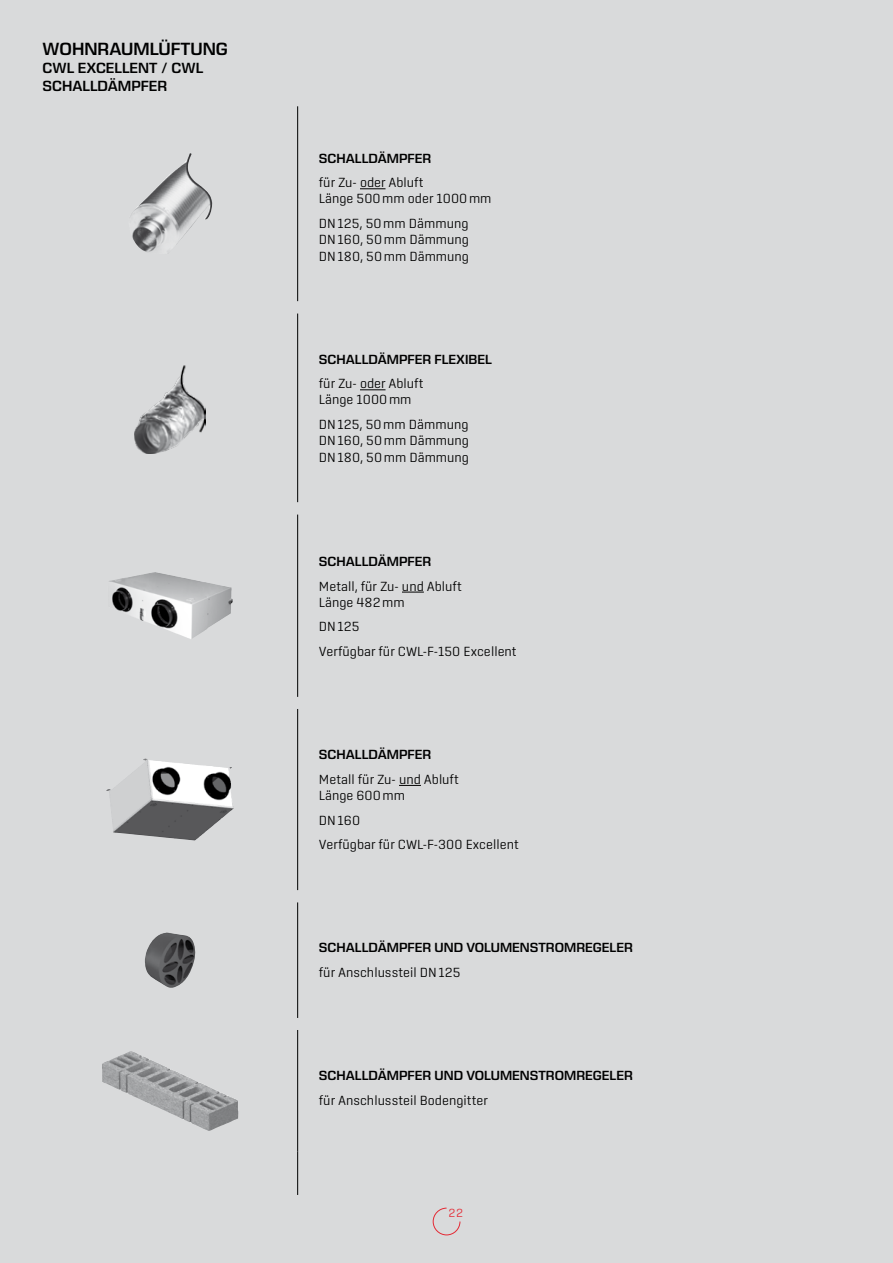
<style>
.page{position:relative;width:893px;height:1263px;background:#d9dadb}
.page>*{position:absolute;margin:0;border:0;box-sizing:border-box;transform-origin:0 0}
.t1{font:600 18px "Eurostile Next LT Pro";color:#000}
.t2{font:600 15px/18px "Eurostile Next LT Pro";color:#000}
.t3{font:300 13.5px/16.2px "Center";color:#000}
.t4{font:600 13.5px "Eurostile Next LT Pro";color:#000}
.t5{font:300 12px "Center";color:#e42934}
</style>
<div class="page">
<svg style="left:432px;top:1207px;width:29px;height:29px"></svg>
<hr style="left:297px;top:106px;width:1px;height:195px;background:#000">
<hr style="left:297px;top:313px;width:1px;height:189px;background:#000">
<hr style="left:297px;top:514px;width:1px;height:183px;background:#000">
<hr style="left:297px;top:709px;width:1px;height:181px;background:#000">
<hr style="left:297px;top:902px;width:1px;height:116px;background:#000">
<hr style="left:297px;top:1030px;width:1px;height:122px;background:#000">
<hr style="left:297px;top:1152px;width:1px;height:43px;background:#000">
<img style="left:132px;top:153px;width:81px;height:99px">
<svg style="left:360px;top:188px;width:25px;height:1px"></svg>
<img style="left:135px;top:365px;width:71px;height:88px">
<svg style="left:360px;top:389px;width:25px;height:1px"></svg>
<img style="left:109px;top:572px;width:84px;height:67px">
<svg style="left:402px;top:592px;width:22px;height:1px"></svg>
<img style="left:106px;top:759px;width:40px;height:73px">
<svg style="left:399px;top:785px;width:22px;height:1px"></svg>
<img style="left:145px;top:932px;width:50px;height:56px">
<img style="left:102px;top:1051px;width:136px;height:80px">
<h1 class="t1" style="left:43px;top:39px;width:187px">WOHNRAUMLÜFTUNG</h1>
<p class="t2" style="left:43px;top:59px;width:162px">CWL EXCELLENT / CWL<br>SCHALLDÄMPFER</p>
<p class="t4" style="left:319px;top:150px;width:114px">SCHALLDÄMPFER</p>
<p class="t3" style="left:319px;top:174px;width:174px">für Zu- oder Abluft<br>Länge 500mm oder 1000mm</p>
<p class="t3" style="left:319px;top:215px;width:152px;text-align:justify">DN125, 50mm Dämmung DN160, 50mm Dämmung DN180, 50mm Dämmung</p>
<p class="t4" style="left:319px;top:351px;width:175px">SCHALLDÄMPFER FLEXIBEL</p>
<p class="t3" style="left:319px;top:375px;width:106px">für Zu- oder Abluft<br>Länge 1000mm</p>
<p class="t3" style="left:319px;top:416px;width:152px;text-align:justify">DN125, 50mm Dämmung DN160, 50mm Dämmung DN180, 50mm Dämmung</p>
<p class="t4" style="left:319px;top:554px;width:114px">SCHALLDÄMPFER</p>
<p class="t3" style="left:319px;top:578px;width:145px">Metall, für Zu- und Abluft<br>Länge 482mm</p>
<p class="t3" style="left:319px;top:614px;width:199px;line-height:24.8px">DN125<br>Verfügbar für CWL-F-150 Excellent</p>
<p class="t4" style="left:319px;top:747px;width:114px">SCHALLDÄMPFER</p>
<p class="t3" style="left:319px;top:771px;width:142px">Metall für Zu- und Abluft<br>Länge 600mm</p>
<p class="t3" style="left:319px;top:807px;width:201px;line-height:24.8px">DN160<br>Verfügbar für CWL-F-300 Excellent</p>
<p class="t4" style="left:319px;top:940px;width:315px">SCHALLDÄMPFER UND VOLUMENSTROMREGELER</p>
<p class="t3" style="left:319px;top:964px;width:143px">für Anschlussteil DN125</p>
<p class="t4" style="left:319px;top:1068px;width:315px">SCHALLDÄMPFER UND VOLUMENSTROMREGELER</p>
<p class="t3" style="left:319px;top:1092px;width:170px">für Anschlussteil Bodengitter</p>
<p class="t5" style="left:449px;top:1206px;width:16px">22</p>
</div>
